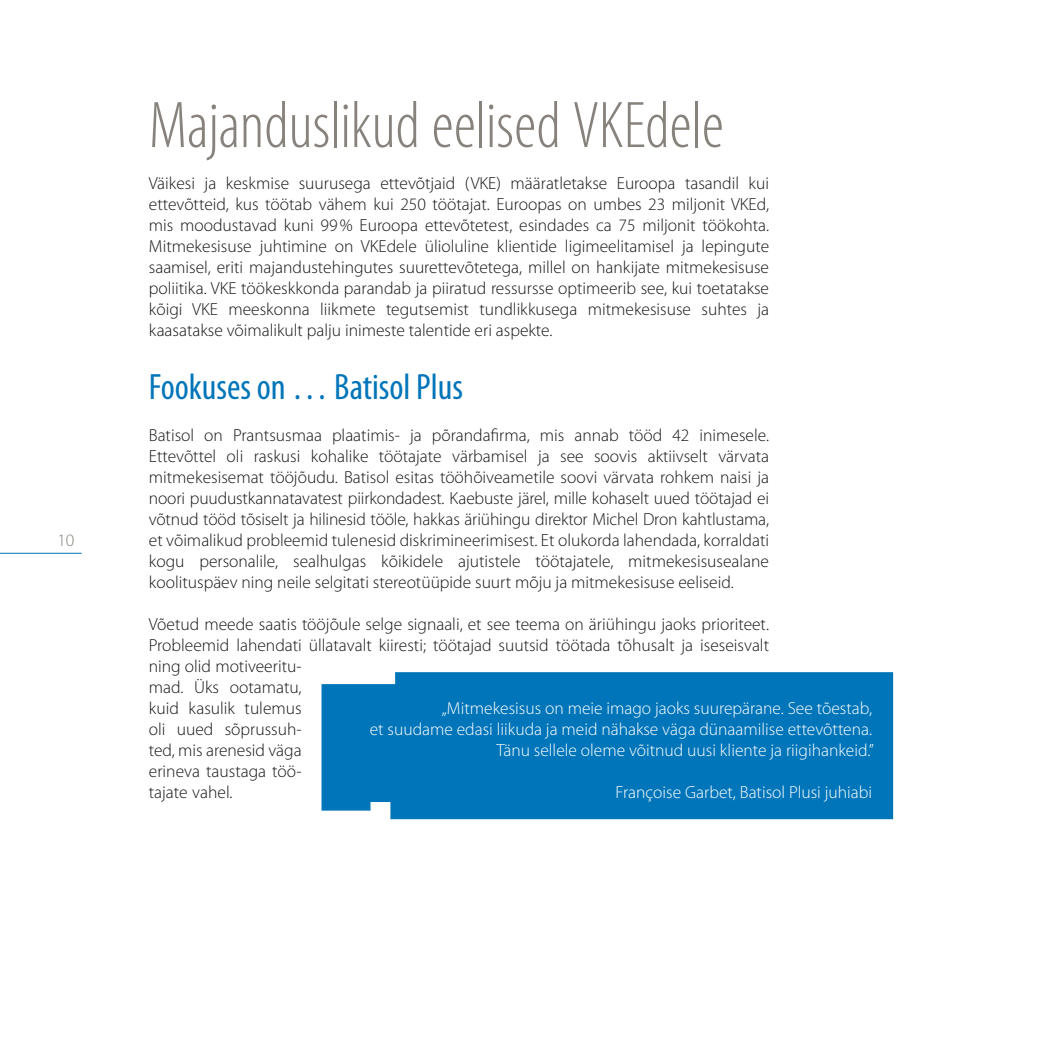
<style>
.page{position:relative;width:1042px;height:1042px;background:#fff}
.page>*{position:absolute;margin:0;border:0;box-sizing:border-box;transform-origin:0 0}
.t1{font:300 condensed 66.5px "Myriad Pro";letter-spacing:-.005em;color:#87837c}
.t2{font:condensed 36.75px "Myriad Pro";color:#0075b9}
.t3{font:300 17.5px/21px "Myriad Pro";color:#151616;text-align:justify}
.t4{font:300 17.5px/21px "Myriad Pro";color:#fff;text-align:right}
.t5{font:300 17.5px "Myriad Pro";color:#87837c}
</style>
<div class="page">
<hr style="left:0;top:553px;width:82px;height:1px;background:#0075b9">
<div style="left:321px;top:672px;width:572px;height:147px;background:#0075b9"></div>
<p class="t5" style="left:57px;top:531px;width:19px">10</p>
<h1 class="t1" style="left:149px;top:86px;width:576px">Majanduslikud eelised VKEdele</h1>
<p class="t3" style="left:149px;top:173px;width:622px">Väikesi ja keskmise suurusega ettevõtjaid (VKE) määratletakse Euroopa tasandil kui ettevõtteid, kus töötab vähem kui 250 töötajat. Euroopas on umbes 23 miljonit VKEd, mis moodustavad kuni 99 % Euroopa ettevõtetest, esindades ca 75 miljonit töökohta.<br>Mitmekesisuse juhtimine on VKEdele ülioluline klientide ligimeelitamisel ja lepingute saamisel, eriti majandustehingutes suurettevõtetega, millel on hankijate mitmekesisuse poliitika. VKE töökeskkonda parandab ja piiratud ressursse optimeerib see, kui toetatakse kõigi VKE meeskonna liikmete tegutsemist tundlikkusega mitmekesisuse suhtes ja kaasatakse võimalikult palju inimeste talentide eri aspekte.</p>
<h2 class="t2" style="left:149px;top:365px;width:316px">Fookuses on … Batisol Plus</h2>
<p class="t3" style="left:149px;top:425px;width:622px">Batisol on Prantsusmaa plaatimis- ja põrandafirma, mis annab tööd 42 inimesele.<br>Ettevõttel oli raskusi kohalike töötajate värbamisel ja see soovis aktiivselt värvata mitmekesisemat tööjõudu. Batisol esitas tööhõiveametile soovi värvata rohkem naisi ja noori puudustkannatavatest piirkondadest. Kaebuste järel, mille kohaselt uued töötajad ei võtnud tööd tõsiselt ja hilinesid tööle, hakkas äriühingu direktor Michel Dron kahtlustama, et võimalikud probleemid tulenesid diskrimineerimisest. Et olukorda lahendada, korraldati kogu personalile, sealhulgas kõikidele ajutistele töötajatele, mitmekesisusealane koolituspäev ning neile selgitati stereotüüpide suurt mõju ja mitmekesisuse eeliseid.</p>
<p class="t3" style="left:149px;top:614px;width:622px;text-align:left">Võetud meede saatis tööjõule selge signaali, et see teema on äriühingu jaoks prioriteet.<br>Probleemid lahendati üllatavalt kiiresti; töötajad suutsid töötada tõhusalt ja iseseisvalt ning olid motiveeritu-<br>mad. Üks ootamatu,<br>kuid kasulik tulemus<br>oli uued sõprussuh-<br>ted, mis arenesid väga<br>erineva taustaga töö-<br>tajate vahel.</p>
<p class="t4" style="left:370px;top:698px;width:505px">„Mitmekesisus on meie imago jaoks suurepärane. See tõestab,<br>et suudame edasi liikuda ja meid nähakse väga dünaamilise ettevõttena.<br>Tänu sellele oleme võitnud uusi kliente ja riigihankeid.”</p>
<p class="t4" style="left:615px;top:782px;width:258px">Françoise Garbet, Batisol Plusi juhiabi</p>
</div>
